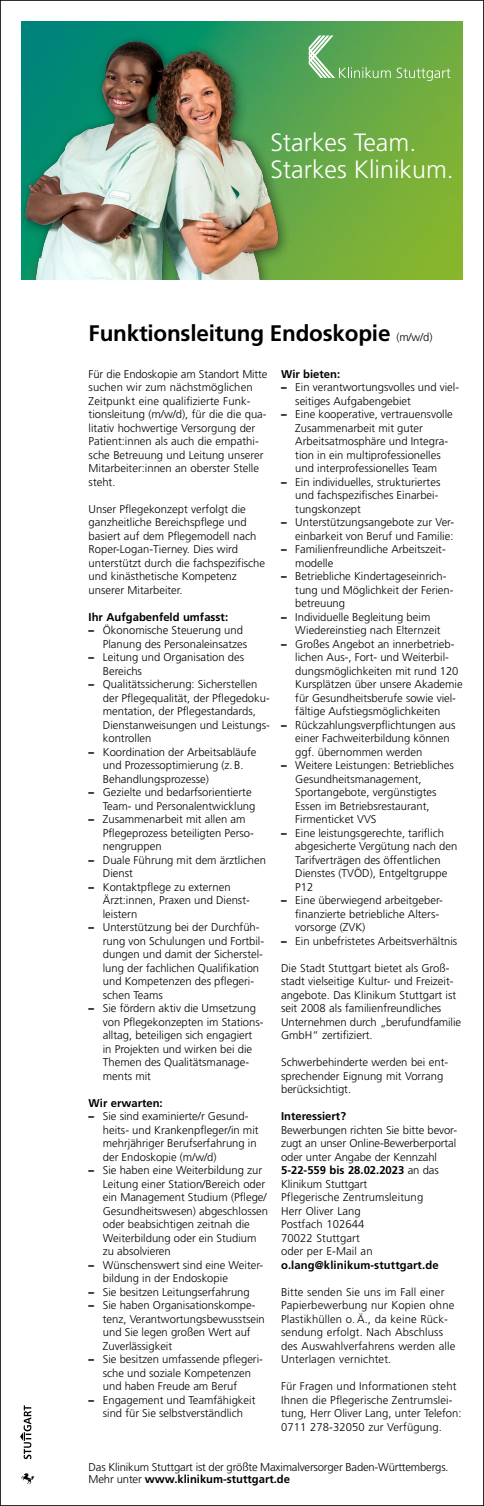
<style>
.page{position:relative;width:484px;height:1506px;background:#fff}
.page>*{position:absolute;margin:0;border:0;box-sizing:border-box;transform-origin:0 0}
.t1{font:300 25px/27.5px "Frutiger LT";color:#fff}
.t2{font:700 22.5px "Frutiger LT";letter-spacing:-.01em;color:#000}
.t3{font:300 11.25px/13.5px "Frutiger LT";color:#000}
.t4{font:700 11.25px "Frutiger LT";color:#000}
.s1{font-weight:300;font-size:11.25px}
.s2{font-weight:900}
.s3{font-weight:700}
</style>
<div class="page">
<img style="left:310px;top:21px;width:153px;height:259px">
<svg style="left:310px;top:35px;width:80px;height:43px;background:#72b269"></svg>
<svg style="left:396px;top:68px;width:54px;height:13px"></svg>
<svg style="left:20px;top:1405px;width:11px;height:54px"></svg>
<svg style="left:21px;top:1473px;width:13px;height:11px"></svg>
<img style="left:21px;top:21px;width:289px;height:259px">
<h1 class="t1" style="left:270px;top:129px;width:185px">Starkes Team.<br>Starkes Klinikum.</h1>
<h2 class="t2" style="left:89px;top:320px;width:345px">Funktionsleitung Endoskopie <span class="s1">(m/w/d)</span></h2>
<p class="t3" style="left:89px;top:367px;width:180px">Für die Endoskopie am Standort Mitte suchen wir zum nächstmöglichen Zeitpunkt eine qualifizierte Funk&shy;tionsleitung (m/w/d), für die die qua&shy;litativ hochwertige Versorgung der Patient:innen als auch die empathi&shy;sche Betreuung und Leitung unserer Mitarbeiter:innen an oberster Stelle steht.</p>
<p class="t3" style="left:89px;top:502px;width:178px">Unser Pflegekonzept verfolgt die ganzheitliche Bereichspflege und basiert auf dem Pflegemodell nach<br>Roper-Logan-Tierney. Dies wird unterstützt durch die fachspezifische und kinästhetische Kompetenz unserer Mitarbeiter.</p>
<p class="t4" style="left:89px;top:610px;width:141px">Ihr Aufgabenfeld umfasst:</p>
<p class="t3" style="left:103px;top:624px;width:146px;text-indent:-14px"><span class="s2">–</span> Ökonomische Steuerung und<br>Planung des Personaleinsatzes</p>
<p class="t3" style="left:103px;top:651px;width:143px;text-indent:-14px"><span class="s2">–</span> Leitung und Organisation des<br>Bereichs</p>
<p class="t3" style="left:103px;top:678px;width:168px;text-indent:-14px"><span class="s2">–</span> Qualitätssicherung: Sicherstellen der Pflegequalität, der Pflegedoku&shy;mentation, der Pflegestandards,<br>Dienstanweisungen und Leistungs&shy;kontrollen</p>
<p class="t3" style="left:103px;top:745px;width:155px;text-indent:-14px"><span class="s2">–</span> Koordination der Arbeitsabläufe und Prozessoptimierung (z.B.<br>Behandlungsprozesse)</p>
<p class="t3" style="left:103px;top:786px;width:154px;text-indent:-14px"><span class="s2">–</span> Gezielte und bedarfsorientierte<br>Team- und Personalentwicklung</p>
<p class="t3" style="left:103px;top:813px;width:153px;text-indent:-14px"><span class="s2">–</span> Zusammenarbeit mit allen am<br>Pflegeprozess beteiligten Perso&shy;nengruppen</p>
<p class="t3" style="left:103px;top:853px;width:165px;text-indent:-14px"><span class="s2">–</span> Duale Führung mit dem ärztlichen<br>Dienst</p>
<p class="t3" style="left:103px;top:880px;width:148px;text-indent:-14px"><span class="s2">–</span> Kontaktpflege zu externen<br>Ärzt:innen, Praxen und Dienst&shy;leistern</p>
<p class="t3" style="left:103px;top:921px;width:163px;text-indent:-14px"><span class="s2">–</span> Unterstützung bei der Durchfüh&shy;rung von Schulungen und Fortbil&shy;dungen und damit der Sicherstel&shy;lung der fachlichen Qualifikation und Kompetenzen des pflegeri&shy;schen Teams</p>
<p class="t3" style="left:103px;top:1002px;width:162px;text-indent:-14px"><span class="s2">–</span> Sie fördern aktiv die Umsetzung von Pflegekonzepten im Stations&shy;alltag, beteiligen sich engagiert in Projekten und wirken bei die<br>Themen des Qualitätsmanage&shy;ments mit</p>
<p class="t4" style="left:89px;top:1096px;width:76px">Wir erwarten:</p>
<p class="t3" style="left:103px;top:1110px;width:157px;text-indent:-14px"><span class="s2">–</span> Sie sind examinierte/r Gesund&shy;heits- und Krankenpfleger/in mit mehrjähriger Berufserfahrung in der Endoskopie (m/w/d)</p>
<p class="t3" style="left:103px;top:1164px;width:167px;text-indent:-14px"><span class="s2">–</span> Sie haben eine Weiterbildung zur<br>Leitung einer Station/Bereich oder ein Management Studium (Pflege/<br>Gesundheitswesen) abgeschlossen oder beabsichtigen zeitnah die<br>Weiterbildung oder ein Studium zu absolvieren</p>
<p class="t3" style="left:103px;top:1258px;width:162px;text-indent:-14px"><span class="s2">–</span> Wünschenswert sind eine Weiter&shy;bildung in der Endoskopie</p>
<p class="t3" style="left:89px;top:1285px;width:163px"><span class="s2">–</span> Sie besitzen Leitungserfahrung</p>
<p class="t3" style="left:103px;top:1299px;width:163px;text-indent:-14px"><span class="s2">–</span> Sie haben Organisationskompe&shy;tenz, Verantwortungsbewusstsein und Sie legen großen Wert auf<br>Zuverlässigkeit</p>
<p class="t3" style="left:103px;top:1353px;width:162px;text-indent:-14px"><span class="s2">–</span> Sie besitzen umfassende pflegeri&shy;sche und soziale Kompetenzen und haben Freude am Beruf</p>
<p class="t3" style="left:89px;top:1393px;width:168px;text-align:center"><span class="s2">–</span> Engagement und Teamfähigkeit sind für Sie selbstverständlich</p>
<p class="t4" style="left:281px;top:367px;width:61px">Wir bieten:</p>
<p class="t3" style="left:295px;top:381px;width:165px;text-indent:-14px"><span class="s2">–</span> Ein verantwortungsvolles und viel&shy;seitiges Aufgabengebiet</p>
<p class="t3" style="left:295px;top:408px;width:159px;text-indent:-14px"><span class="s2">–</span> Eine kooperative, vertrauensvolle<br>Zusammenarbeit mit guter<br>Arbeitsatmosphäre und Integra&shy;tion in ein multiprofessionelles und interprofessionelles Team</p>
<p class="t3" style="left:295px;top:475px;width:147px;text-indent:-14px"><span class="s2">–</span> Ein individuelles, strukturiertes und fachspezifisches Einarbei&shy;tungskonzept</p>
<p class="t3" style="left:281px;top:516px;width:174px;text-align:right"><span class="s2">–</span> Unterstützungsangebote zur Ver&shy;einbarkeit von Beruf und Familie:</p>
<p class="t3" style="left:295px;top:543px;width:152px;text-indent:-14px"><span class="s2">–</span> Familienfreundliche Arbeitszeit&shy;modelle</p>
<p class="t3" style="left:295px;top:570px;width:160px;text-indent:-14px"><span class="s2">–</span> Betriebliche Kindertageseinrich&shy;tung und Möglichkeit der Ferien&shy;betreuung</p>
<p class="t3" style="left:295px;top:610px;width:147px;text-indent:-14px"><span class="s2">–</span> Individuelle Begleitung beim<br>Wiedereinstieg nach Elternzeit</p>
<p class="t3" style="left:295px;top:637px;width:169px;text-indent:-14px"><span class="s2">–</span> Großes Angebot an innerbetrieb&shy;lichen Aus-, Fort- und Weiterbil&shy;dungsmöglichkeiten mit rund 120<br>Kursplätzen über unsere Akademie für Gesundheitsberufe sowie viel&shy;fältige Aufstiegsmöglichkeiten</p>
<p class="t3" style="left:295px;top:718px;width:162px;text-indent:-14px"><span class="s2">–</span> Rückzahlungsverpflichtungen aus einer Fachweiterbildung können ggf. übernommen werden</p>
<p class="t3" style="left:295px;top:759px;width:160px;text-indent:-14px"><span class="s2">–</span> Weitere Leistungen: Betriebliches<br>Gesundheitsmanagement,<br>Sportangebote, vergünstigtes<br>Essen im Betriebsrestaurant,<br>Firmenticket VVS</p>
<p class="t3" style="left:295px;top:826px;width:163px;text-indent:-14px"><span class="s2">–</span> Eine leistungsgerechte, tariflich abgesicherte Vergütung nach den<br>Tarifverträgen des öffentlichen<br>Dienstes (TVÖD), Entgeltgruppe<br>P12</p>
<p class="t3" style="left:295px;top:894px;width:149px;text-indent:-14px"><span class="s2">–</span> Eine überwiegend arbeitgeber&shy;finanzierte betriebliche Alters&shy;vorsorge (ZVK)</p>
<p class="t3" style="left:281px;top:934px;width:178px"><span class="s2">–</span> Ein unbefristetes Arbeitsverhältnis</p>
<p class="t3" style="left:281px;top:961px;width:181px">Die Stadt Stuttgart bietet als Groß&shy;stadt vielseitige Kultur- und Freizeit&shy;angebote. Das Klinikum Stuttgart ist seit 2008 als familienfreundliches Unternehmen durch „berufundfamilie GmbH“ zertifiziert.</p>
<p class="t3" style="left:281px;top:1056px;width:169px">Schwerbehinderte werden bei ent&shy;sprechender Eignung mit Vorrang berücksichtigt.</p>
<p class="t4" style="left:281px;top:1110px;width:66px">Interessiert?</p>
<p class="t3" style="left:281px;top:1123px;width:177px">Bewerbungen richten Sie bitte bevor&shy;zugt an unser Online-Bewerberportal oder unter Angabe der Kennzahl<br><span class="s3">5-22-559 bis 28.02.2023</span> an das<br>Klinikum Stuttgart<br>Pflegerische Zentrumsleitung<br>Herr Oliver Lang<br>Postfach 102644<br>70022 Stuttgart<br>oder per E-Mail an</p>
<p class="t4" style="left:281px;top:1258px;width:159px">o.lang@klinikum-stuttgart.de</p>
<p class="t3" style="left:281px;top:1285px;width:176px">Bitte senden Sie uns im Fall einer<br>Papierbewerbung nur Kopien ohne<br>Plastikhüllen o.Ä., da keine Rück&shy;sendung erfolgt. Nach Abschluss des Auswahlverfahrens werden alle<br>Unterlagen vernichtet.</p>
<p class="t3" style="left:281px;top:1380px;width:182px">Für Fragen und Informationen steht Ihnen die Pflegerische Zentrumslei&shy;tung, Herr Oliver Lang, unter Telefon:<br>0711 278-32050 zur Verfügung.</p>
<p class="t3" style="left:89px;top:1461px;width:361px;line-height:12.5px">Das Klinikum Stuttgart ist der größte Maximalversorger Baden-Württembergs.<br>Mehr unter <span class="s3">www.klinikum-stuttgart.de</span></p>
</div>
